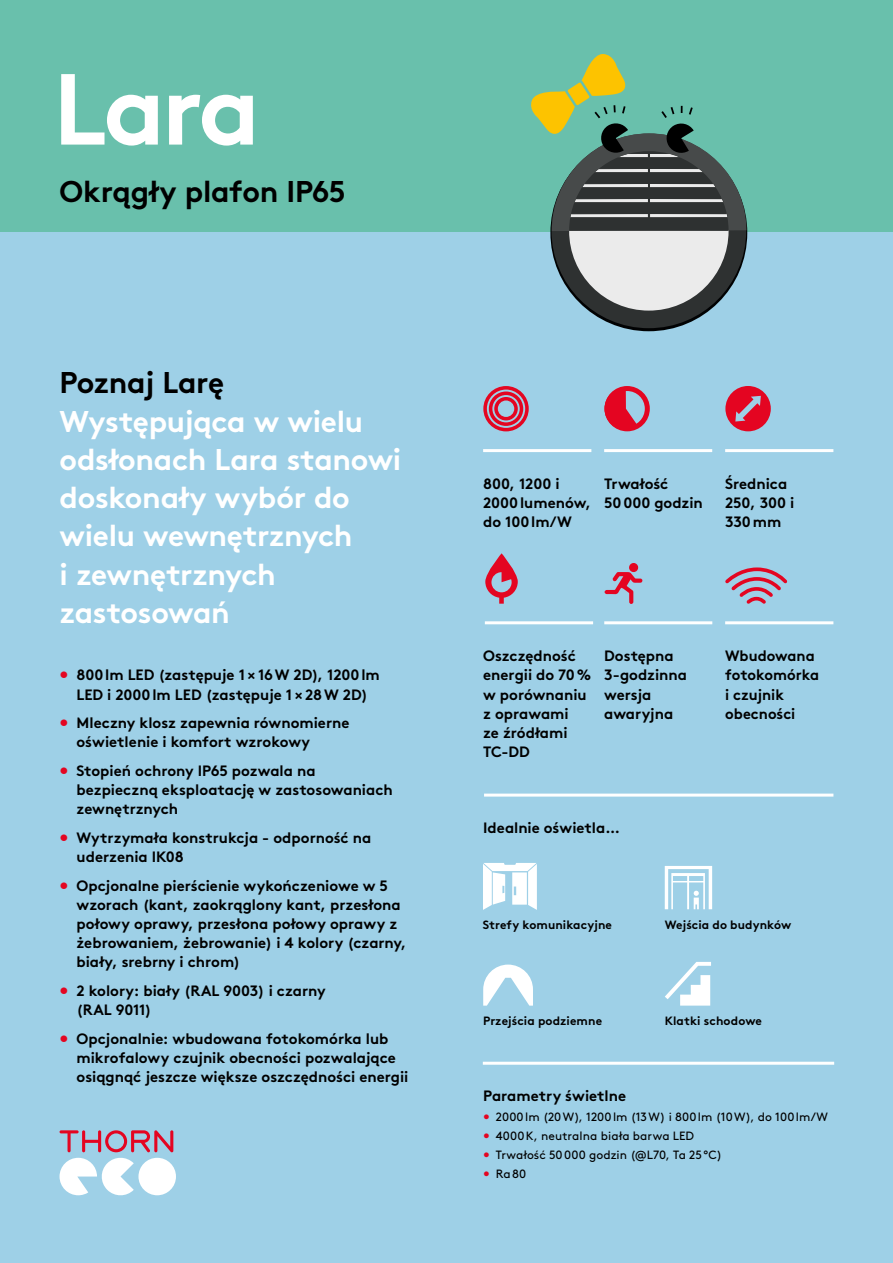
<style>
.page{position:relative;width:893px;height:1263px;background:#9ed0e7}
.page>*{position:absolute;margin:0;border:0;box-sizing:border-box;transform-origin:0 0}
.t1{font:700 100.65px "Brown";color:#fff}
.t2{font:700 30px/38.2px "Brown";letter-spacing:-.01em;color:#fff}
.t3{font:700 30px "Brown";letter-spacing:-.015em;color:#000}
.t4{font:700 15px/19.2px "Brown";color:#000}
.t5{font:12px "Brown";letter-spacing:.01em;color:#000}
.t6{font:700 12px "Brown";letter-spacing:.005em;color:#000}
.s1{color:#e40521}
</style>
<div class="page">
<div style="left:0;top:0;width:893px;height:232px;background:#69c0ac"></div>
<div style="left:551px;top:133px;width:195px;height:195px;background:#2e3131;border-radius:50%"></div>
<div style="left:569px;top:151px;width:160px;height:160px;background:#ebebeb;border-radius:50%"></div>
<svg style="left:531px;top:54px;width:215px;height:177px"></svg>
<hr style="left:483px;top:1062px;width:351px;height:3px;background:#fff">
<hr style="left:484px;top:794px;width:349px;height:3px;background:#fff">
<svg style="left:483px;top:386px;width:46px;height:45px"></svg>
<svg style="left:605px;top:387px;width:33px;height:43px"></svg>
<div style="left:604px;top:386px;width:46px;height:45px;border:5px solid #e40521;border-radius:50%"></div>
<svg style="left:725px;top:386px;width:46px;height:45px"></svg>
<svg style="left:605px;top:572px;width:37px;height:32px"></svg>
<div style="left:629px;top:563px;width:9px;height:9px;background:#e40521;border-radius:50%"></div>
<svg style="left:725px;top:567px;width:62px;height:37px"></svg>
<svg style="left:483px;top:964px;width:50px;height:42px"></svg>
<svg style="left:483px;top:863px;width:54px;height:47px"></svg>
<svg style="left:665px;top:962px;width:46px;height:43px"></svg>
<svg style="left:665px;top:866px;width:47px;height:43px"></svg>
<hr style="left:725px;top:621px;width:108px;height:3px;background:#fff">
<hr style="left:604px;top:449px;width:108px;height:3px;background:#fff">
<hr style="left:604px;top:621px;width:108px;height:3px;background:#fff">
<hr style="left:483px;top:449px;width:108px;height:3px;background:#fff">
<hr style="left:725px;top:449px;width:108px;height:3px;background:#fff">
<svg style="left:485px;top:553px;width:33px;height:51px"></svg>
<hr style="left:485px;top:621px;width:108px;height:3px;background:#fff">
<div style="left:138px;top:1158px;width:38px;height:37px;background:#fff;border-radius:50%"></div>
<svg style="left:60px;top:1130px;width:113px;height:65px"></svg>
<h1 class="t1" style="left:53px;top:28px;width:209px">Lara</h1>
<h2 class="t3" style="left:60px;top:167px;width:288px">Okrągły plafon IP65</h2>
<h2 class="t3" style="left:60px;top:359px;width:166px">Poznaj Larę</h2>
<h2 class="t2" style="left:60px;top:399px;width:343px">Występująca w wielu odsłonach Lara stanowi doskonały wybór do wielu wewnętrznych<br>i zewnętrznych zastosowań</h2>
<p class="t4" style="left:60px;top:664px;width:322px;text-align:center"><span class="s1">•</span> 800lm LED (zastępuje 1 × 16W 2D), 1200lm<br>LED i 2000lm LED (zastępuje 1 × 28W 2D)</p>
<p class="t4" style="left:77px;top:712px;width:274px;text-indent:-17px"><span class="s1">•</span> Mleczny klosz zapewnia równomierne oświetlenie i komfort wzrokowy</p>
<p class="t4" style="left:77px;top:760px;width:318px;text-indent:-17px"><span class="s1">•</span> Stopień ochrony IP65 pozwala na bezpieczną eksploatację w zastosowaniach zewnętrznych</p>
<p class="t4" style="left:77px;top:827px;width:296px;text-indent:-17px"><span class="s1">•</span> Wytrzymała konstrukcja - odporność na uderzenia IK08</p>
<p class="t4" style="left:77px;top:874px;width:331px;text-indent:-17px"><span class="s1">•</span> Opcjonalne pierścienie wykończeniowe w 5 wzorach (kant, zaokrąglony kant, przesłona połowy oprawy, przesłona połowy oprawy z żebrowaniem, żebrowanie) i 4 kolory (czarny, biały, srebrny i chrom)</p>
<p class="t4" style="left:77px;top:980px;width:251px;text-indent:-17px"><span class="s1">•</span> 2 kolory: biały (RAL 9003) i czarny (RAL 9011)</p>
<p class="t4" style="left:77px;top:1027px;width:333px;text-indent:-17px"><span class="s1">•</span> Opcjonalnie: wbudowana fotokomórka lub mikrofalowy czujnik obecności pozwalające osiągnąć jeszcze większe oszczędności energii</p>
<p class="t4" style="left:483px;top:473px;width:109px">800, 1200 i<br>2000lumenów, do 100lm/W</p>
<p class="t4" style="left:725px;top:473px;width:71px">Średnica<br>250, 300 i<br>330mm</p>
<p class="t4" style="left:604px;top:473px;width:100px">Trwałość<br>50000 godzin</p>
<p class="t4" style="left:483px;top:645px;width:110px">Oszczędność energii do 70% w porównaniu z oprawami<br>ze źródłami<br>TC-DD</p>
<p class="t4" style="left:604px;top:645px;width:84px">Dostępna<br>3-godzinna wersja awaryjna</p>
<p class="t4" style="left:483px;top:817px;width:138px">Idealnie oświetla…</p>
<p class="t4" style="left:725px;top:645px;width:95px">Wbudowana fotokomórka i czujnik obecności</p>
<p class="t6" style="left:483px;top:915px;width:131px">Strefy komunikacyjne</p>
<p class="t6" style="left:483px;top:1011px;width:121px">Przejścia podziemne</p>
<p class="t6" style="left:665px;top:915px;width:128px">Wejścia do budynków</p>
<p class="t6" style="left:665px;top:1011px;width:99px">Klatki schodowe</p>
<p class="t4" style="left:483px;top:1085px;width:144px">Parametry świetlne</p>
<p class="t5" style="left:483px;top:1107px;width:346px"><span class="s1">•</span> 2000lm (20W), 1200lm (13W) i 800lm (10W), do 100lm/W</p>
<p class="t5" style="left:483px;top:1126px;width:212px"><span class="s1">•</span> 4000K, neutralna biała barwa LED</p>
<p class="t5" style="left:483px;top:1145px;width:240px"><span class="s1">•</span> Trwałość 50000 godzin (@L70, Ta 25°C)</p>
<p class="t5" style="left:483px;top:1164px;width:45px"><span class="s1">•</span> Ra80</p>
</div>
